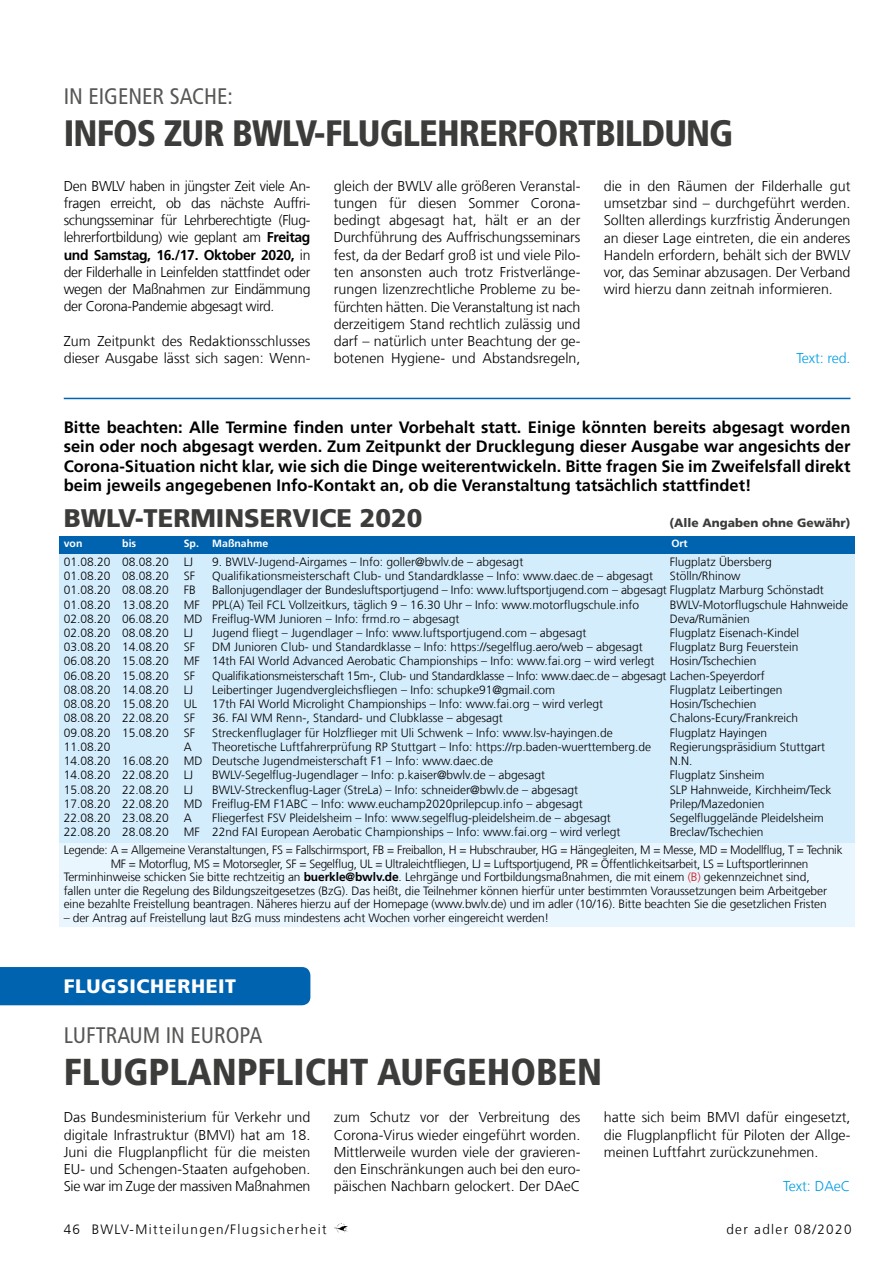
<style>
.page{position:relative;width:893px;height:1263px;background:#fff}
.page>*{position:absolute;margin:0;border:0;box-sizing:border-box;transform-origin:0 0}
.t1{font:900 condensed 37.5px "Frutiger LT Com";color:#3c3c3b}
.t2{font:900 condensed 36.75px "Frutiger LT Com";letter-spacing:-.025em;color:#3c3c3b}
.t3{font:900 25.5px "Frutiger LT Com";color:#3c3c3b}
.t4{font:condensed 22.5px "Frutiger LT Com";color:#575756}
.t5{font:900 19.5px "Frutiger LT Com";letter-spacing:.03em;color:#fff}
.t6{font:700 16.5px/19.5px "Frutiger LT Com";color:#000;text-align:justify}
.t7{font:300 14.25px/17.2px "Frutiger LT Com";color:#000;text-align:justify}
.t8{font:300 14.25px "Frutiger LT Com";letter-spacing:-.01em;color:#009fe3}
.t9{font:300 13.5px "Frutiger LT Com";letter-spacing:.1em;color:#000}
.t10{font:300 12px/13.5px "Frutiger LT Com";color:#000}
.t11{font:300 12px/17.9px "Frutiger LT Com";letter-spacing:-.02em;color:#000}
.t12{font:900 12px "Frutiger LT Com";color:#3c3c3b}
.t13{font:700 10.5px "Frutiger LT Com";color:#fff}
.s1{font-weight:700}
.s2{color:#cd171a}
</style>
<div class="page">
<img style="left:334px;top:1223px;width:14px;height:10px">
<div style="left:0;top:967px;width:310px;height:38px;background:#0063af"></div>
<div style="left:60px;top:548px;width:795px;height:378px;background:#eaf6fe"></div>
<div style="left:60px;top:552px;width:795px;height:291px;background:#d4edfc"></div>
<div style="left:60px;top:536px;width:795px;height:17px;background:#0063af"></div>
<hr style="left:64px;top:398px;width:786px;height:1px;background:#0063af">
<h3 class="t4" style="left:64px;top:83px;width:171px">IN EIGENER SACHE:</h3>
<h2 class="t2" style="left:64px;top:111px;width:671px">INFOS ZUR BWLV-FLUGLEHRERFORTBILDUNG</h2>
<p class="t7" style="left:64px;top:177px;width:248px">Den BWLV haben in jüngster Zeit viele An&shy;fragen erreicht, ob das nächste Auffri&shy;schungsseminar für Lehrberechtigte (Flug&shy;lehrerfortbildung) wie geplant am <span class="s1">Freitag und Samstag, 16./17. Oktober 2020,</span> in der Filderhalle in Leinfelden stattfindet oder wegen der Maßnahmen zur Eindämmung der Corona-Pandemie abgesagt wird.</p>
<p class="t7" style="left:64px;top:332px;width:248px">Zum Zeitpunkt des Redaktionsschlusses dieser Ausgabe lässt sich sagen: Wenn-</p>
<p class="t7" style="left:334px;top:177px;width:248px">gleich der BWLV alle größeren Veranstal&shy;tungen für diesen Sommer Corona&shy;bedingt abgesagt hat, hält er an der Durchführung des Auffrischungsseminars fest, da der Bedarf groß ist und viele Pilo&shy;ten ansonsten auch trotz Fristverlänge&shy;rungen lizenzrechtliche Probleme zu be&shy;fürchten hätten. Die Veranstaltung ist nach derzeitigem Stand rechtlich zulässig und darf – natürlich unter Beachtung der ge&shy;botenen Hygiene- und Abstandsregeln,</p>
<p class="t7" style="left:604px;top:177px;width:248px">die in den Räumen der Filderhalle gut umsetzbar sind – durchgeführt werden.<br>Sollten allerdings kurzfristig Änderungen an dieser Lage eintreten, die ein anderes Handeln erfordern, behält sich der BWLV vor, das Seminar abzusagen. Der Verband wird hierzu dann zeitnah informieren.</p>
<p class="t8" style="left:797px;top:350px;width:55px">Text: red.</p>
<p class="t6" style="left:64px;top:417px;width:788px">Bitte beachten: Alle Termine finden unter Vorbehalt statt. Einige könnten bereits abgesagt worden sein oder noch abgesagt werden. Zum Zeitpunkt der Drucklegung dieser Ausgabe war angesichts der Corona-Situation nicht klar, wie sich die Dinge weiterentwickeln. Bitte fragen Sie im Zweifelsfall direkt beim jeweils angegebenen Info-Kontakt an, ob die Veranstaltung tatsächlich stattfindet!</p>
<h3 class="t3" style="left:64px;top:503px;width:360px">BWLV-TERMINSERVICE 2020</h3>
<p class="t12" style="left:669px;top:516px;width:183px">(Alle Angaben ohne Gewähr)</p>
<p class="t13" style="left:64px;top:537px;width:20px">von</p>
<p class="t13" style="left:122px;top:537px;width:15px">bis</p>
<p class="t13" style="left:184px;top:537px;width:86px">Sp. Maßnahme</p>
<p class="t13" style="left:671px;top:537px;width:18px">Ort</p>
<p class="t10" style="left:64px;top:555px;width:131px">01.08.20 08.08.20 LJ</p>
<p class="t10" style="left:212px;top:555px;width:313px">9. BWLV-Jugend-Airgames – Info: goller@bwlv.de – abgesagt</p>
<p class="t10" style="left:670px;top:555px;width:104px">Flugplatz Übersberg</p>
<p class="t10" style="left:64px;top:569px;width:133px">01.08.20 08.08.20 SF</p>
<p class="t10" style="left:212px;top:569px;width:442px">Qualifikationsmeisterschaft Club- und Standardklasse – Info: www.daec.de – abgesagt</p>
<p class="t10" style="left:670px;top:569px;width:72px">Stölln/Rhinow</p>
<p class="t10" style="left:64px;top:583px;width:133px">01.08.20 08.08.20 FB</p>
<p class="t10" style="left:64px;top:583px;width:762px;line-height:14.2px;text-indent:148px">Ballonjugendlager der Bundesluftsportjugend – Info: www.luftsportjugend.com – abgesagt Flugplatz Marburg Schönstadt<br>01.08.20 13.08.20 MF PPL(A) Teil FCL Vollzeitkurs, täglich 9 – 16.30 Uhr – Info: www.motorflugschule.info</p>
<p class="t10" style="left:670px;top:598px;width:180px">BWLV-Motorflugschule Hahnweide</p>
<p class="t10" style="left:64px;top:612px;width:397px">02.08.20 06.08.20 MD Freiflug-WM Junioren – Info: frmd.ro – abgesagt</p>
<p class="t10" style="left:670px;top:612px;width:82px">Deva/Rumänien</p>
<p class="t10" style="left:64px;top:626px;width:131px">02.08.20 08.08.20 LJ</p>
<p class="t10" style="left:212px;top:626px;width:376px">Jugend fliegt – Jugendlager – Info: www.luftsportjugend.com – abgesagt</p>
<p class="t10" style="left:670px;top:626px;width:131px">Flugplatz Eisenach-Kindel</p>
<p class="t10" style="left:64px;top:640px;width:133px">03.08.20 14.08.20 SF</p>
<p class="t10" style="left:212px;top:640px;width:432px">DM Junioren Club- und Standardklasse – Info: https://segelflug.aero/web – abgesagt</p>
<p class="t10" style="left:670px;top:640px;width:130px">Flugplatz Burg Feuerstein</p>
<p class="t10" style="left:64px;top:655px;width:592px">06.08.20 15.08.20 MF 14th FAI World Advanced Aerobatic Championships – Info: www.fai.org – wird verlegt</p>
<p class="t10" style="left:670px;top:655px;width:88px">Hosin/Tschechien</p>
<p class="t10" style="left:64px;top:669px;width:133px">06.08.20 15.08.20 SF</p>
<p class="t11" style="left:212px;top:667px;width:554px">Qualifikationsmeisterschaft 15m-, Club- und Standardklasse – Info: www.daec.de – abgesagt Lachen-Speyerdorf</p>
<p class="t10" style="left:64px;top:683px;width:131px">08.08.20 14.08.20 LJ</p>
<p class="t10" style="left:212px;top:683px;width:344px">Leibertinger Jugendvergleichsfliegen – Info: schupke91@gmail.com</p>
<p class="t10" style="left:670px;top:683px;width:114px">Flugplatz Leibertingen</p>
<p class="t10" style="left:64px;top:697px;width:135px">08.08.20 15.08.20 UL</p>
<p class="t10" style="left:212px;top:697px;width:392px">17th FAI World Microlight Championships – Info: www.fai.org – wird verlegt</p>
<p class="t10" style="left:670px;top:697px;width:88px">Hosin/Tschechien</p>
<p class="t10" style="left:64px;top:712px;width:133px">08.08.20 22.08.20 SF</p>
<p class="t10" style="left:212px;top:712px;width:292px">36. FAI WM Renn-, Standard- und Clubklasse – abgesagt</p>
<p class="t10" style="left:670px;top:712px;width:130px">Chalons-Ecury/Frankreich</p>
<p class="t10" style="left:64px;top:726px;width:133px">09.08.20 15.08.20 SF</p>
<p class="t10" style="left:212px;top:726px;width:402px">Streckenfluglager für Holzflieger mit Uli Schwenk – Info: www.lsv-hayingen.de</p>
<p class="t10" style="left:670px;top:726px;width:99px">Flugplatz Hayingen</p>
<p class="t10" style="left:64px;top:740px;width:48px">11.08.20</p>
<p class="t10" style="left:184px;top:740px;width:10px">A</p>
<p class="t10" style="left:212px;top:740px;width:440px">Theoretische Luftfahrerprüfung RP Stuttgart – Info: https://rp.baden-wuerttemberg.de</p>
<p class="t10" style="left:670px;top:740px;width:157px">Regierungspräsidium Stuttgart</p>
<p class="t10" style="left:64px;top:754px;width:431px">14.08.20 16.08.20 MD Deutsche Jugendmeisterschaft F1 – Info: www.daec.de</p>
<p class="t10" style="left:670px;top:754px;width:24px">N.N.</p>
<p class="t10" style="left:64px;top:769px;width:131px">14.08.20 22.08.20 LJ</p>
<p class="t10" style="left:212px;top:769px;width:334px">BWLV-Segelflug-Jugendlager – Info: p.kaiser@bwlv.de – abgesagt</p>
<p class="t10" style="left:670px;top:769px;width:96px">Flugplatz Sinsheim</p>
<p class="t10" style="left:64px;top:783px;width:131px">15.08.20 22.08.20 LJ</p>
<p class="t10" style="left:212px;top:783px;width:367px">BWLV-Streckenflug-Lager (StreLa) – Info: schneider@bwlv.de – abgesagt</p>
<p class="t10" style="left:670px;top:783px;width:163px">SLP Hahnweide, Kirchheim/Teck</p>
<p class="t10" style="left:64px;top:797px;width:520px">17.08.20 22.08.20 MD Freiflug-EM F1ABC – Info: www.euchamp2020prilepcup.info – abgesagt</p>
<p class="t10" style="left:670px;top:797px;width:96px">Prilep/Mazedonien</p>
<p class="t10" style="left:64px;top:811px;width:130px">22.08.20 23.08.20 A</p>
<p class="t10" style="left:212px;top:811px;width:400px">Fliegerfest FSV Pleidelsheim – Info: www.segelflug-pleidelsheim.de – abgesagt</p>
<p class="t10" style="left:670px;top:811px;width:155px">Segelfluggelände Pleidelsheim</p>
<p class="t10" style="left:64px;top:826px;width:558px">22.08.20 28.08.20 MF 22nd FAI European Aerobatic Championships – Info: www.fai.org – wird verlegt</p>
<p class="t11" style="left:64px;top:823px;width:780px;text-indent:606px">Breclav/Tschechien<br>Legende: A = Allgemeine Veranstaltungen, FS = Fallschirmsport, FB = Freiballon, H = Hubschrauber, HG = Hängegleiten, M = Messe, MD = Modellflug, T = Technik</p>
<p class="t10" style="left:64px;top:857px;width:765px;text-indent:47px">MF = Motorflug, MS = Motorsegler, SF = Segelflug, UL = Ultraleichtfliegen, LJ = Luftsportjugend, PR = Öffentlichkeitsarbeit, LS = Luftsportlerinnen Terminhinweise schicken Sie bitte rechtzeitig an <span class="s1">buerkle@bwlv.de</span>. Lehrgänge und Fortbildungsmaßnahmen, die mit einem <span class="s2">(B)</span> gekennzeichnet sind, fallen unter die Regelung des Bildungszeitgesetzes (BzG). Das heißt, die Teilnehmer können hierfür unter bestimmten Voraussetzungen beim Arbeitgeber eine bezahlte Freistellung beantragen. Näheres hierzu auf der Homepage (www.bwlv.de) und im adler (10/16). Bitte beachten Sie die gesetzlichen Fristen</p>
<p class="t10" style="left:64px;top:911px;width:487px">– der Antrag auf Freistellung laut BzG muss mindestens acht Wochen vorher eingereicht werden!</p>
<h3 class="t5" style="left:64px;top:974px;width:174px">FLUGSICHERHEIT</h3>
<h3 class="t4" style="left:64px;top:1022px;width:200px">LUFTRAUM IN EUROPA</h3>
<h1 class="t1" style="left:64px;top:1049px;width:540px">FLUGPLANPFLICHT AUFGEHOBEN</h1>
<p class="t7" style="left:64px;top:1109px;width:248px">Das Bundesministerium für Verkehr und digitale Infrastruktur (BMVI) hat am 18.<br>Juni die Flugplanpflicht für die meisten EU- und Schengen-Staaten aufgehoben.<br>Sie war im Zuge der massiven Maßnahmen</p>
<p class="t7" style="left:334px;top:1109px;width:248px">zum Schutz vor der Verbreitung des Corona-Virus wieder eingeführt worden.<br>Mittlerweile wurden viele der gravieren&shy;den Einschränkungen auch bei den euro&shy;päischen Nachbarn gelockert. Der DAeC</p>
<p class="t7" style="left:604px;top:1109px;width:248px">hatte sich beim BMVI dafür eingesetzt, die Flugplanpflicht für Piloten der Allge&shy;meinen Luftfahrt zurückzunehmen.</p>
<p class="t8" style="left:783px;top:1178px;width:69px">Text: DAeC</p>
<p class="t9" style="left:64px;top:1221px;width:264px">46 BWLV-Mitteilungen/Flugsicherheit</p>
<p class="t9" style="left:726px;top:1221px;width:127px">der adler 08/2020</p>
</div>
